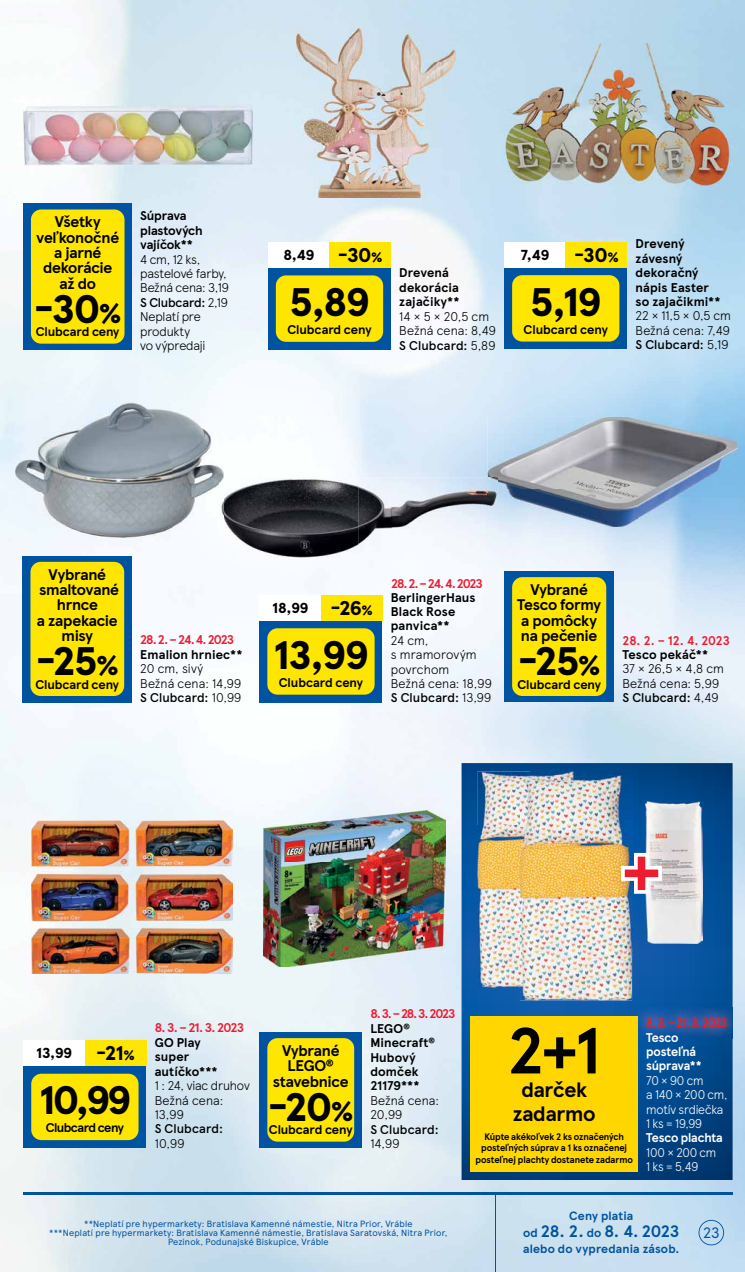
<style>
.page{position:relative;width:745px;height:1272px;background:#fff}
.page>*{position:absolute;margin:0;border:0;box-sizing:border-box;transform-origin:0 0}
.t1{font:700 65.1px "TESCO Modern";color:#000}
.t2{font:900 39.6px "TESCO Modern";letter-spacing:-.04em;color:#000}
.t3{font:700 20.7px/24.9px "TESCO Modern";letter-spacing:-.01em;color:#000;text-align:center}
.t4{font:700 16.5px "TESCO Modern";letter-spacing:-.015em;color:#00539f}
.t5{font:700 15.3px/15.3px "TESCO Modern";letter-spacing:-.015em;color:#000;text-align:center}
.t6{font:15px "TESCO Modern";color:#00539f}
.t7{font:900 14.4px "TESCO Modern";letter-spacing:-.015em;color:#000}
.t8{font:300 12.6px/14.4px "TESCO Modern";color:#000}
.t9{font:700 12.6px/14.4px "TESCO Modern";letter-spacing:.005em;color:#000}
.t10{font:700 12.6px "TESCO Modern";letter-spacing:-.08em;color:#ed1c2e}
.t11{font:300 12.6px/14.4px "TESCO Modern";letter-spacing:-.02em;color:#fff}
.t12{font:700 12.6px/14.4px "TESCO Modern";letter-spacing:-.015em;color:#fff}
.t13{font:700 12.6px/14.4px "TESCO Modern";letter-spacing:-.015em;color:#000}
.t14{font:500 12.6px "TESCO Modern";letter-spacing:.01em;color:#000}
.t15{font:700 12.6px "TESCO Modern";letter-spacing:-.085em;color:#ed1d24}
.t16{font:700 12.6px "TESCO Modern";letter-spacing:-.045em;color:#000}
.t17{font:700 12px "TESCO Modern";letter-spacing:.015em;color:#00539f}
.t18{font:700 9.45px/11.4px "TESCO Modern";letter-spacing:-.01em;color:#000;text-align:center}
.t19{font:9px/9px "TESCO Modern";letter-spacing:.02em;color:#00539f;text-align:center}
.s1{font-size:27px}
.s2{font-weight:500}
.s3{font-size:19.8px}
.s4{color:#ed1c2e}
.s5{font-size:12px}
</style>
<div class="page">
<img style="left:1px;top:0;width:743px;height:1271px">
<img style="left:0;top:0;width:1px;height:1271px">
<hr style="left:495px;top:1193px;width:1px;height:78px;background:#00539f">
<svg style="left:698px;top:1219px;width:25px;height:26px"></svg>
<svg style="left:461px;top:763px;width:271px;height:416px;background:#074e91"></svg>
<img style="left:477px;top:771px;width:53px;height:54px">
<img style="left:530px;top:771px;width:54px;height:4px">
<img style="left:477px;top:825px;width:42px;height:162px">
<img style="left:15px;top:402px;width:208px;height:135px">
<img style="left:264px;top:811px;width:181px;height:155px">
<img style="left:32px;top:820px;width:200px;height:153px">
<img style="left:487px;top:417px;width:150px;height:73px">
<img style="left:637px;top:417px;width:100px;height:109px">
<img style="left:497px;top:490px;width:140px;height:36px">
<img style="left:219px;top:477px;width:278px;height:81px">
<img style="left:219px;top:477px;width:4px;height:60px">
<img style="left:487px;top:477px;width:10px;height:49px">
<img style="left:502px;top:44px;width:229px;height:142px">
<img style="left:297px;top:29px;width:158px;height:169px">
<img style="left:23px;top:104px;width:230px;height:61px">
<div style="left:268px;top:268px;width:122px;height:81px;background:#0053a1"></div>
<div style="left:276px;top:275px;width:107px;height:67px;background:#ffe600;border-radius:10px"></div>
<div style="left:268px;top:242px;width:61px;height:26px;background:#fff"></div>
<div style="left:329px;top:242px;width:61px;height:26px;background:#ffe600"></div>
<div style="left:504px;top:267px;width:122px;height:82px;background:#0053a1"></div>
<div style="left:512px;top:275px;width:107px;height:66px;background:#ffe600;border-radius:10px"></div>
<div style="left:504px;top:242px;width:61px;height:25px;background:#fff"></div>
<div style="left:565px;top:242px;width:61px;height:25px;background:#ffe600"></div>
<div style="left:259px;top:620px;width:123px;height:82px;background:#0053a1"></div>
<div style="left:267px;top:628px;width:107px;height:66px;background:#ffe600;border-radius:10px"></div>
<div style="left:259px;top:595px;width:62px;height:25px;background:#fff"></div>
<div style="left:321px;top:595px;width:61px;height:25px;background:#ffe600"></div>
<div style="left:24px;top:1066px;width:122px;height:81px;background:#0053a1"></div>
<div style="left:31px;top:1073px;width:107px;height:67px;background:#ffe600;border-radius:10px"></div>
<div style="left:24px;top:1040px;width:61px;height:26px;background:#fff"></div>
<div style="left:85px;top:1040px;width:61px;height:26px;background:#ffe600"></div>
<div style="left:23px;top:556px;width:109px;height:146px;background:#0053a1"></div>
<div style="left:30px;top:562px;width:94px;height:134px;background:#ffe600;border-radius:10px"></div>
<div style="left:504px;top:571px;width:109px;height:131px;background:#0053a1"></div>
<div style="left:512px;top:577px;width:94px;height:119px;background:#ffe600;border-radius:10px"></div>
<div style="left:259px;top:1032px;width:102px;height:115px;background:#0053a1"></div>
<div style="left:267px;top:1038px;width:87px;height:103px;background:#ffe600;border-radius:10px"></div>
<img style="left:635px;top:1007px;width:102px;height:31px">
<img style="left:584px;top:775px;width:47px;height:180px">
<img style="left:519px;top:955px;width:112px;height:45px">
<img style="left:519px;top:775px;width:65px;height:212px">
<img style="left:645px;top:801px;width:56px;height:142px">
<div style="left:470px;top:1016px;width:167px;height:155px;background:#ffd600"></div>
<svg style="left:620px;top:852px;width:41px;height:41px"></svg>
<div style="left:23px;top:204px;width:109px;height:146px;background:#0053a1"></div>
<div style="left:31px;top:209px;width:93px;height:134px;background:#ffe600;border-radius:10px"></div>
<hr style="left:23px;top:1191px;width:709px;height:3px;background:#00539f">
<p class="t5" style="left:36px;top:213px;width:84px">Všetky veľkonočné a jarné dekorácie až do</p>
<h2 class="t2" style="left:34px;top:278px;width:89px">- 30 <span class="s1">%</span></h2>
<p class="t9" style="left:36px;top:324px;width:85px">Clubcard ceny</p>
<p class="t13" style="left:140px;top:208px;width:64px">Súprava plastových vajíčok**</p>
<p class="t8" style="left:140px;top:251px;width:90px">4 cm, 12 ks, pastelové farby,<br>Bežná cena: 3,19<br><span class="s2">S Clubcard:</span> 2,19<br>Neplatí pre produkty<br>vo výpredaji</p>
<p class="t7" style="left:283px;top:244px;width:101px">8,49 <span class="s3">- 30</span> <sub>%</sub></p>
<h2 class="t2" style="left:289px;top:272px;width:82px">5,89</h2>
<p class="t9" style="left:287px;top:322px;width:86px">Clubcard ceny</p>
<p class="t9" style="left:399px;top:265px;width:62px">Drevená dekorácia zajačiky**</p>
<p class="t8" style="left:399px;top:308px;width:98px">14 × 5 × 20,5 cm<br>Bežná cena: 8,49<br><span class="s2">S Clubcard:</span> 5,89</p>
<p class="t7" style="left:520px;top:244px;width:99px">7,49 <span class="s3">- 30</span> <sub>%</sub></p>
<p class="t9" style="left:635px;top:236px;width:86px">Drevený závesný dekoračný nápis Easter so zajačikmi**</p>
<p class="t8" style="left:635px;top:308px;width:97px;text-align:justify">22 × 11,5 × 0,5 cm Bežná cena: 7,49<br><span class="s2">S Clubcard:</span> 5,19</p>
<h2 class="t2" style="left:529px;top:271px;width:73px">5,19</h2>
<p class="t9" style="left:523px;top:321px;width:86px">Clubcard ceny</p>
<p class="t5" style="left:37px;top:566px;width:84px">Vybrané smaltované hrnce<br>a zapekacie misy</p>
<h2 class="t2" style="left:36px;top:631px;width:84px">- 25 <span class="s1">%</span></h2>
<p class="t9" style="left:36px;top:676px;width:85px">Clubcard ceny</p>
<p class="t10" style="left:140px;top:630px;width:95px">28. 2. – 24. 4. 2023</p>
<p class="t9" style="left:140px;top:646px;width:104px">Emalion hrniec**</p>
<p class="t8" style="left:140px;top:661px;width:102px">20 cm, sivý<br>Bežná cena: 14,99<br><span class="s2">S Clubcard:</span> 10,99</p>
<p class="t10" style="left:391px;top:573px;width:93px">28. 2. – 24. 4. 2023</p>
<p class="t5" style="left:517px;top:581px;width:85px">Vybrané<br>Tesco formy a pomôcky na pečenie</p>
<h2 class="t2" style="left:517px;top:631px;width:84px">- 25 <span class="s1">%</span></h2>
<p class="t9" style="left:517px;top:676px;width:85px">Clubcard ceny</p>
<p class="t7" style="left:272px;top:597px;width:102px">18,99 <span class="s3">- 26</span> <sub>%</sub></p>
<p class="t9" style="left:390px;top:589px;width:86px">BerlingerHaus<br>Black Rose panvica**</p>
<p class="t8" style="left:390px;top:632px;width:102px">24 cm,<br>s mramorovým povrchom<br>Bežná cena: 18,99<br><span class="s2">S Clubcard:</span> 13,99</p>
<p class="t10" style="left:622px;top:630px;width:109px">28. 2. – 12. 4. 2023</p>
<h2 class="t2" style="left:273px;top:624px;width:97px">13,99</h2>
<p class="t9" style="left:278px;top:674px;width:86px">Clubcard ceny</p>
<p class="t9" style="left:622px;top:646px;width:87px">Tesco pekáč**</p>
<p class="t8" style="left:622px;top:661px;width:103px">37 × 26,5 × 4,8 cm<br>Bežná cena: 5,99<br><span class="s2">S Clubcard:</span> 4,49</p>
<p class="t10" style="left:155px;top:1018px;width:91px">8. 3. – 21. 3. 2023</p>
<p class="t7" style="left:36px;top:1042px;width:100px">13,99 <span class="s3">- 21</span> <sub>%</sub></p>
<p class="t9" style="left:155px;top:1034px;width:64px">GO Play super autíčko***</p>
<p class="t8" style="left:155px;top:1077px;width:96px">1 : 24, viac druhov<br>Bežná cena:<br>13,99</p>
<p class="t14" style="left:155px;top:1119px;width:70px">S Clubcard:</p>
<p class="t8" style="left:155px;top:1135px;width:31px">10,99</p>
<h2 class="t2" style="left:39px;top:1070px;width:93px">10,99</h2>
<p class="t16" style="left:46px;top:1118px;width:80px">Clubcard ceny</p>
<p class="t5" style="left:273px;top:1042px;width:77px">Vybrané<br>LEGO<sup>® </sup>stavebnice</p>
<h2 class="t2" style="left:267px;top:1076px;width:88px">- 20 <span class="s1">%</span></h2>
<p class="t9" style="left:269px;top:1121px;width:85px">Clubcard ceny</p>
<p class="t9" style="left:370px;top:1006px;width:86px"><span class="s4">8. 3. – 28. 3. 2023<br></span>LEGO<sup>®<br></sup>Minecraft<sup>®<br></sup>Hubový domček<br>21179***</p>
<p class="t8" style="left:370px;top:1092px;width:70px">Bežná cena:<br>20,99</p>
<p class="t14" style="left:370px;top:1119px;width:70px">S Clubcard:</p>
<p class="t8" style="left:370px;top:1135px;width:30px">14,99</p>
<h1 class="t1" style="left:507px;top:1000px;width:95px">2+1</h1>
<h3 class="t3" style="left:512px;top:1075px;width:84px">darček zadarmo</h3>
<p class="t18" style="left:475px;top:1130px;width:159px">Kúpte akékoľvek 2 ks označených posteľných súprav a 1 ks označenej posteľnej plachty dostanete zadarmo</p>
<p class="t15" style="left:645px;top:1012px;width:83px">8. 3. – 21. 3. 2023</p>
<p class="t12" style="left:645px;top:1029px;width:57px">Tesco posteľná súprava**</p>
<p class="t11" style="left:645px;top:1072px;width:83px">70 × 90 cm<br>a 140 × 200 cm, motív srdiečka<br>1 ks = 19,99</p>
<p class="t12" style="left:645px;top:1130px;width:78px">Tesco plachta</p>
<p class="t11" style="left:645px;top:1144px;width:72px">100 × 200 cm<br>1 ks = 5,49</p>
<p class="t19" style="left:49px;top:1218px;width:399px">**Neplatí pre hypermarkety: Bratislava Kamenné námestie, Nitra Prior, Vráble<br>***Neplatí pre hypermarkety: Bratislava Kamenné námestie, Bratislava Saratovská, Nitra Prior,<br>Pezinok, Podunajské Biskupice, Vráble</p>
<p class="t17" style="left:569px;top:1206px;width:65px">Ceny platia</p>
<h3 class="t4" style="left:523px;top:1218px;width:158px"><span class="s5">od</span> 28. 2. <span class="s5">do</span> 8. 4. 2023</h3>
<p class="t17" style="left:522px;top:1239px;width:158px">alebo do vypredania zásob.</p>
<p class="t6" style="left:702px;top:1221px;width:18px">23</p>
</div>
